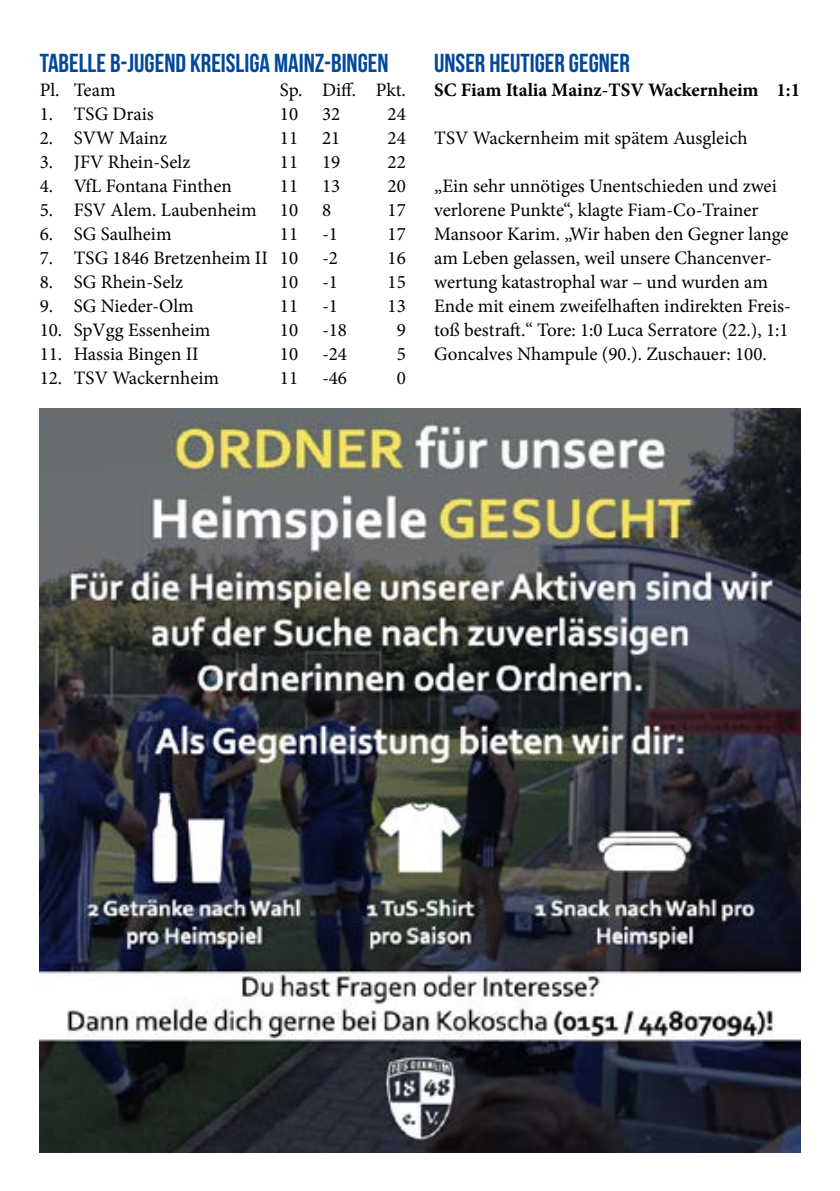
<style>
.page{position:relative;width:840px;height:1191px;background:#fff}
.page>*{position:absolute;margin:0;border:0;box-sizing:border-box;transform-origin:0 0}
.t1{font:26px "Bebas Neue";color:#00489c}
.t2{font:19px/24px "Minion Pro";color:#000}
.t3{font:700 19px "Minion Pro";color:#000}
</style>
<div class="page">
<img style="left:40px;top:408px;width:759px;height:744px">
<h1 class="t1" style="left:40px;top:49px;width:350px">TABELLE B-JUGEND KREISLIGA MAINZ-BINGEN</h1>
<p class="t2" style="left:40px;top:78px;width:77px">Pl. Team</p>
<p class="t2" style="left:280px;top:78px;width:127px">Sp. Diff. Pkt.</p>
<p class="t2" style="left:40px;top:102px;width:115px">1. TSG Drais</p>
<p class="t2" style="left:280px;top:102px;width:20px">10</p>
<p class="t2" style="left:322px;top:102px;width:20px">32</p>
<p class="t2" style="left:387px;top:102px;width:20px">24</p>
<p class="t2" style="left:40px;top:126px;width:129px">2. SVW Mainz</p>
<p class="t2" style="left:280px;top:126px;width:20px">11</p>
<p class="t2" style="left:322px;top:126px;width:20px">21</p>
<p class="t2" style="left:387px;top:126px;width:20px">24</p>
<p class="t2" style="left:40px;top:150px;width:152px">3. JFV Rhein-Selz</p>
<p class="t2" style="left:280px;top:150px;width:20px">11</p>
<p class="t2" style="left:322px;top:150px;width:20px">19</p>
<p class="t2" style="left:387px;top:150px;width:20px">22</p>
<p class="t2" style="left:40px;top:174px;width:193px">4. VfL Fontana Finthen</p>
<p class="t2" style="left:280px;top:174px;width:20px">11</p>
<p class="t2" style="left:322px;top:174px;width:20px">13</p>
<p class="t2" style="left:387px;top:174px;width:20px">20</p>
<p class="t2" style="left:40px;top:198px;width:260px">5. FSV Alem. Laubenheim 10</p>
<p class="t2" style="left:322px;top:198px;width:11px">8</p>
<p class="t2" style="left:387px;top:198px;width:20px">17</p>
<p class="t2" style="left:40px;top:222px;width:133px">6. SG Saulheim</p>
<p class="t2" style="left:280px;top:222px;width:20px">11</p>
<p class="t2" style="left:322px;top:222px;width:17px">-1</p>
<p class="t2" style="left:387px;top:222px;width:20px">17</p>
<p class="t2" style="left:40px;top:246px;width:260px">7. TSG 1846 Bretzenheim II 10</p>
<p class="t2" style="left:322px;top:246px;width:17px">-2</p>
<p class="t2" style="left:387px;top:246px;width:20px">16</p>
<p class="t2" style="left:40px;top:270px;width:145px">8. SG Rhein-Selz</p>
<p class="t2" style="left:280px;top:270px;width:20px">10</p>
<p class="t2" style="left:322px;top:270px;width:17px">-1</p>
<p class="t2" style="left:387px;top:270px;width:20px">15</p>
<p class="t2" style="left:40px;top:294px;width:155px">9. SG Nieder-Olm</p>
<p class="t2" style="left:280px;top:294px;width:20px">11</p>
<p class="t2" style="left:322px;top:294px;width:17px">-1</p>
<p class="t2" style="left:387px;top:294px;width:20px">13</p>
<p class="t2" style="left:40px;top:318px;width:172px">10. SpVgg Essenheim</p>
<p class="t2" style="left:280px;top:318px;width:20px">10</p>
<p class="t2" style="left:322px;top:318px;width:27px">-18</p>
<p class="t2" style="left:396px;top:318px;width:11px">9</p>
<p class="t2" style="left:40px;top:342px;width:160px">11. Hassia Bingen II</p>
<p class="t2" style="left:280px;top:342px;width:20px">10</p>
<p class="t2" style="left:322px;top:342px;width:27px">-24</p>
<p class="t2" style="left:396px;top:342px;width:11px">5</p>
<p class="t2" style="left:40px;top:366px;width:181px">12. TSV Wackernheim</p>
<p class="t2" style="left:280px;top:366px;width:20px">11</p>
<p class="t2" style="left:322px;top:366px;width:27px">-46</p>
<p class="t2" style="left:396px;top:366px;width:11px">0</p>
<h1 class="t1" style="left:434px;top:49px;width:197px">UNSER HEUTIGER GEGNER</h1>
<p class="t3" style="left:434px;top:77px;width:367px">SC Fiam Italia Mainz-TSV Wackernheim 1:1</p>
<p class="t2" style="left:434px;top:126px;width:314px">TSV Wackernheim mit spätem Ausgleich</p>
<p class="t2" style="left:434px;top:174px;width:358px">„Ein sehr unnötiges Unentschieden und zwei verlorene Punkte“, klagte Fiam-Co-Trainer Mansoor Karim. „Wir haben den Gegner lange am Leben gelassen, weil unsere Chancenver&shy;wertung katastrophal war – und wurden am Ende mit einem zweifelhaften indirekten Freis&shy;toß bestraft.“ Tore: 1:0 Luca Serratore (22.), 1:1<br>Goncalves Nhampule (90.). Zuschauer: 100.</p>
</div>
